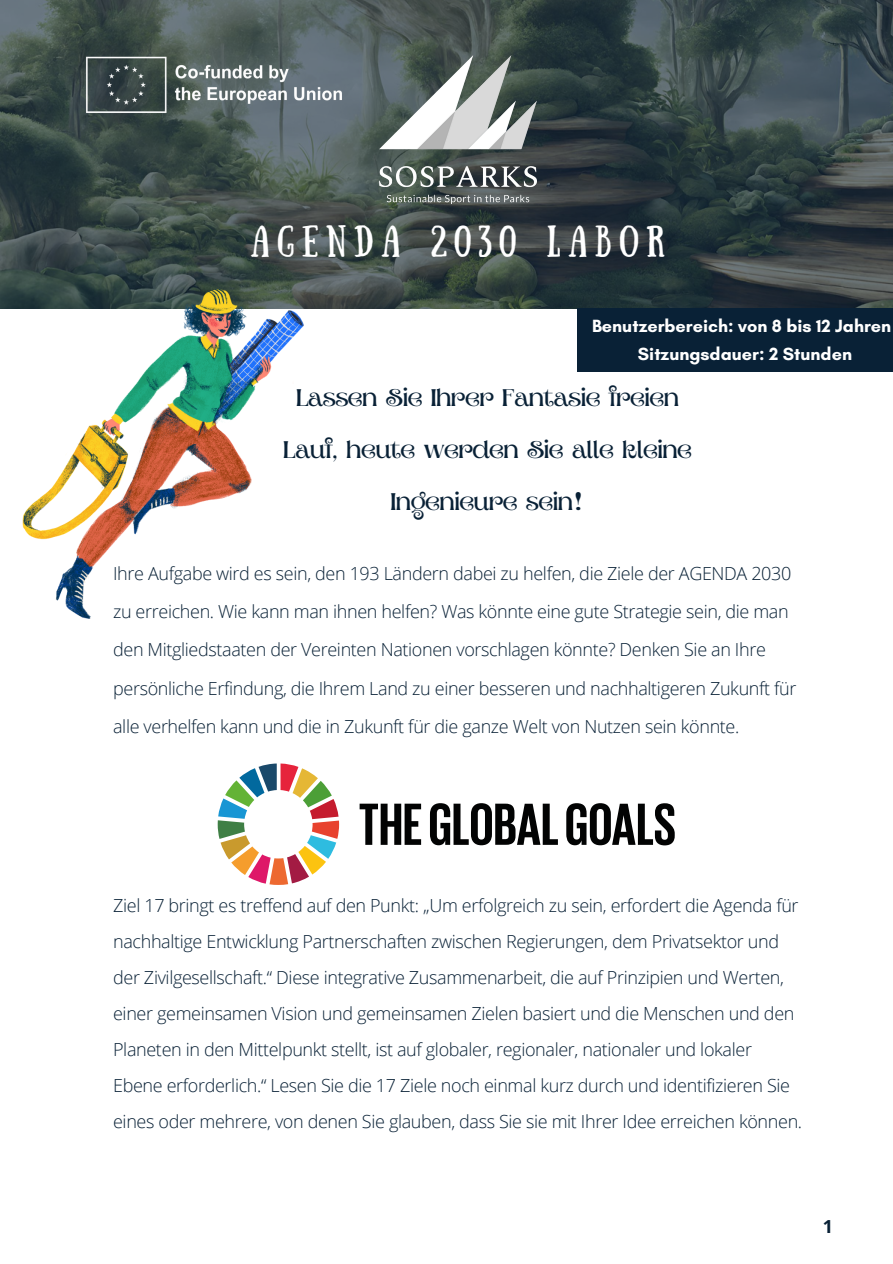
<style>
.page{position:relative;width:893px;height:1264px;background:#fff}
.page>*{position:absolute;margin:0;border:0;box-sizing:border-box;transform-origin:0 0}
.t1{font:31.5px "Sunday";letter-spacing:.245em;color:#fff}
.t2{font:24px/51.8px "Aprila";letter-spacing:-.02em;color:#092136;text-align:center}
.t3{font:300 18px/36px "Open Sans";letter-spacing:-.02em;color:#092136}
.t4{font:700 18px "Glacial Indifference";color:#fff}
.t5{font:700 18px "Open Sans";color:#092136}
</style>
<div class="page">
<svg style="left:0;top:0;width:892px;height:308px;background:#3b4849"></svg>
<img style="left:84px;top:56px;width:277px;height:58px">
<img style="left:379px;top:56px;width:158px;height:147px">
<svg style="left:218px;top:763px;width:121px;height:122px"></svg>
<svg style="left:430px;top:803px;width:128px;height:42px"></svg>
<svg style="left:566px;top:803px;width:108px;height:42px"></svg>
<svg style="left:359px;top:803px;width:62px;height:41px"></svg>
<img style="left:22px;top:289px;width:281px;height:329px">
<div style="left:577px;top:308px;width:315px;height:64px;background:#092136"></div>
<p class="t1" style="left:251px;top:219px;width:415px">AGENDA 2030 LABOR</p>
<p class="t4" style="left:592px;top:314px;width:300px">Benutzerbereich: von 8 bis 12 Jahren</p>
<p class="t4" style="left:638px;top:342px;width:215px">Sitzungsdauer: 2 Stunden</p>
<p class="t2" style="left:283px;top:374px;width:410px">Lassen Sie Ihrer Fantasie freien<br>Lauf, heute werden Sie alle kleine<br>Ingenieure sein!</p>
<p class="t3" style="left:113px;top:553px;width:684px;line-height:38.2px">Ihre Aufgabe wird es sein, den 193 Ländern dabei zu helfen, die Ziele der AGENDA 2030 zu erreichen. Wie kann man ihnen helfen? Was könnte eine gute Strategie sein, die man den Mitgliedstaaten der Vereinten Nationen vorschlagen könnte? Denken Sie an Ihre persönliche Erfindung, die Ihrem Land zu einer besseren und nachhaltigeren Zukunft für alle verhelfen kann und die in Zukunft für die ganze Welt von Nutzen sein könnte.</p>
<p class="t3" style="left:113px;top:886px;width:690px">Ziel 17 bringt es treffend auf den Punkt: „Um erfolgreich zu sein, erfordert die Agenda für nachhaltige Entwicklung Partnerschaften zwischen Regierungen, dem Privatsektor und der Zivilgesellschaft.“ Diese integrative Zusammenarbeit, die auf Prinzipien und Werten, einer gemeinsamen Vision und gemeinsamen Zielen basiert und die Menschen und den Planeten in den Mittelpunkt stellt, ist auf globaler, regionaler, nationaler und lokaler Ebene erforderlich.“ Lesen Sie die 17 Ziele noch einmal kurz durch und identifizieren Sie eines oder mehrere, von denen Sie glauben, dass Sie sie mit Ihrer Idee erreichen können.</p>
<p class="t5" style="left:822px;top:1213px;width:12px">1</p>
</div>
